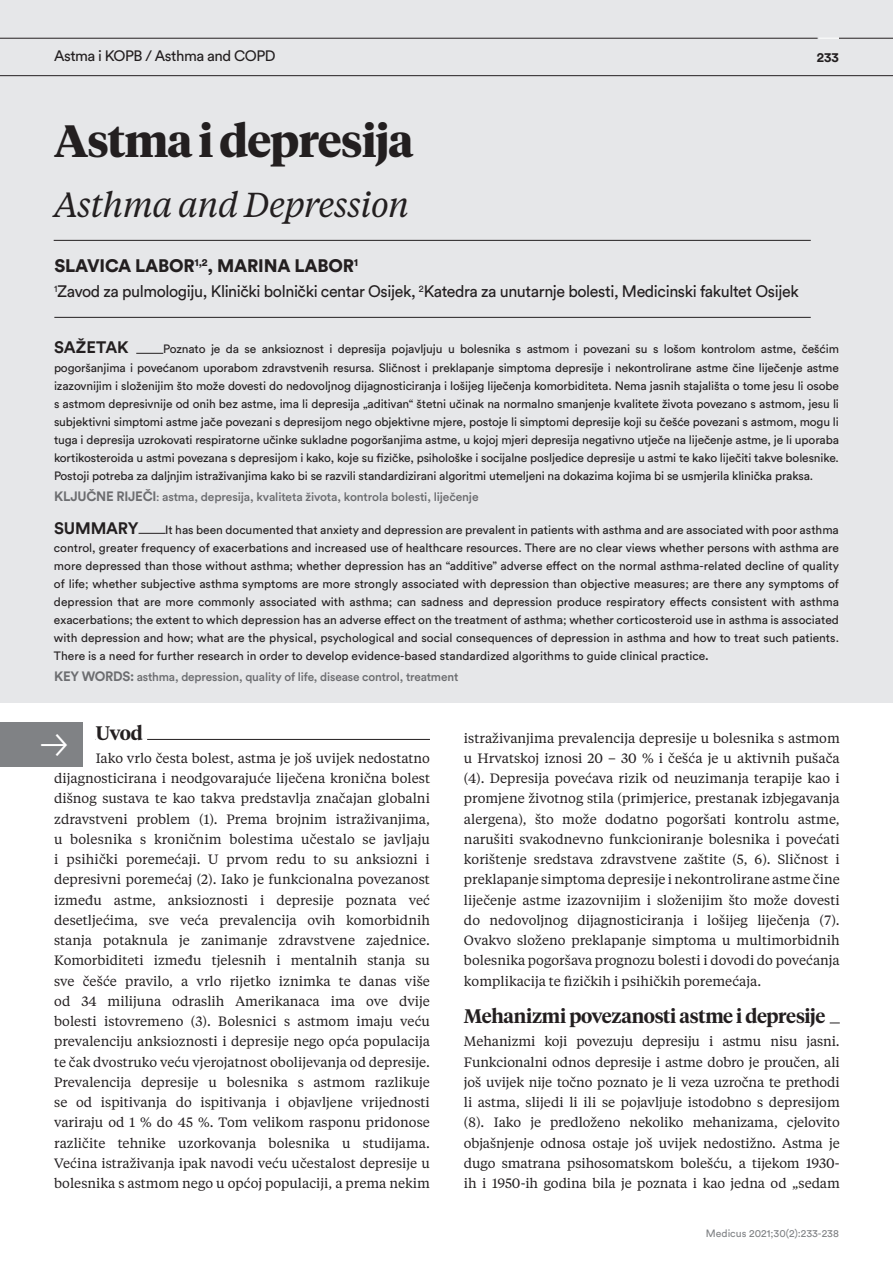
<style>
.page{position:relative;width:893px;height:1263px;background:#fff}
.page>*{position:absolute;margin:0;border:0;box-sizing:border-box;transform-origin:0 0}
.t1{font:700 45px "Tiempos Headline";letter-spacing:-.02em;color:#231f20}
.t2{font:italic 34.5px "Tiempos Headline";letter-spacing:-.02em;color:#231f20}
.t3{font:600 19.5px "Tiempos Headline";letter-spacing:-.015em;color:#231f20}
.t4{font:900 18px "Circular Pro";letter-spacing:-.01em;color:#231f20}
.t5{font:16.5px "Circular Pro";letter-spacing:-.025em;color:#231f20}
.t6{font:700 16.5px "Circular Pro";letter-spacing:-.01em;color:#231f20}
.t7{font:15px "Circular Pro";letter-spacing:-.03em;color:#231f20}
.t8{font:13.5px/20.2px "Tiempos Headline";color:#231f20;text-align:justify}
.t9{font:700 13.5px "Circular Pro";color:#231f20}
.t10{font:12px/18px "Circular Pro";letter-spacing:-.01em;color:#231f20;text-align:justify}
.t11{font:500 12px "Circular Pro";letter-spacing:-.01em;color:#6c6d70}
.t12{font:10.5px "Circular Pro";color:#808285}
.s1{font-weight:700;font-size:13.5px}
.s2{font-family:"Tiempos Headline";font-weight:400}
.s3{font-weight:500}
</style>
<div class="page">
<div style="left:0;top:0;width:893px;height:702px;background:#e6e7e9"></div>
<hr style="left:0;top:75px;width:893px;height:1px;background:#231f20">
<hr style="left:0;top:38px;width:818px;height:1px;background:#231f20">
<hr style="left:839px;top:38px;width:54px;height:1px;background:#231f20">
<svg style="left:819px;top:38px;width:20px;height:1px"></svg>
<hr style="left:54px;top:240px;width:757px;height:1px;background:#231f20">
<hr style="left:54px;top:317px;width:757px;height:1px;background:#231f20">
<svg style="left:136px;top:353px;width:27px;height:1px"></svg>
<svg style="left:139px;top:533px;width:27px;height:1px"></svg>
<hr style="left:96px;top:739px;width:334px;height:1px;background:#231f20">
<hr style="left:96px;top:738px;width:51px;height:3px;background:#fff">
<hr style="left:464px;top:1023px;width:376px;height:1px;background:#231f20">
<hr style="left:464px;top:1022px;width:366px;height:3px;background:#fff">
<div style="left:0;top:722px;width:83px;height:44px;background:#808285"></div>
<p class="t7" style="left:54px;top:46px;width:223px">Astma i KOPB / Asthma and COPD</p>
<h1 class="t1" style="left:54px;top:110px;width:361px">Astma i depresija</h1>
<p class="t9" style="left:817px;top:47px;width:24px">233</p>
<h2 class="t2" style="left:54px;top:181px;width:357px">Asthma and Depression</h2>
<h3 class="t4" style="left:54px;top:253px;width:305px">SLAVICA LABOR<sup>1,2</sup>, MARINA LABOR<sup>1</sup></h3>
<p class="t5" style="left:54px;top:280px;width:746px"><sup>1</sup>Zavod za pulmologiju, Klinički bolnički centar Osijek, <sup>2</sup>Katedra za unutarnje bolesti, Medicinski fakultet Osijek</p>
<p class="t6" style="left:54px;top:336px;width:76px">SAŽETAK</p>
<p class="t10" style="left:54px;top:340px;width:787px;text-indent:109px">Poznato je da se anksioznost i depresija pojavljuju u bolesnika s astmom i povezani su s lošom kontrolom astme, češćim pogoršanjima i povećanom uporabom zdravstvenih resursa. Sličnost i preklapanje simptoma depresije i nekontrolirane astme čine liječenje astme izazovnijim i složenijim što može dovesti do nedovoljnog dijagnosticiranja i lošijeg liječenja komorbiditeta. Nema jasnih stajališta o tome jesu li osobe s astmom depresivnije od onih bez astme, ima li depresija „aditivan“ štetni učinak na normalno smanjenje kvalitete života povezano s astmom, jesu li subjektivni simptomi astme jače povezani s depresijom nego objektivne mjere, postoje li simptomi depresije koji su češće povezani s astmom, mogu li tuga i depresija uzrokovati respiratorne učinke sukladne pogoršanjima astme, u kojoj mjeri depresija negativno utječe na liječenje astme, je li uporaba kortikosteroida u astmi povezana s depresijom i kako, koje su fizičke, psihološke i socijalne posljedice depresije u astmi te kako liječiti takve bolesnike.<br>Postoji potreba za daljnjim istraživanjima kako bi se razvili standardizirani algoritmi utemeljeni na dokazima kojima bi se usmjerila klinička praksa.</p>
<p class="t11" style="left:54px;top:488px;width:426px"><span class="s1">KLJUČNE RIJEČI</span><span class="s2">:</span> astma, depresija, kvaliteta života, kontrola bolesti, liječenje</p>
<p class="t6" style="left:54px;top:516px;width:86px">SUMMARY</p>
<p class="t10" style="left:54px;top:520px;width:787px;text-indent:111px">It has been documented that anxiety and depression are prevalent in patients with asthma and are associated with poor asthma control, greater frequency of exacerbations and increased use of healthcare resources. There are no clear views whether persons with asthma are more depressed than those without asthma; whether depression has an “additive” adverse effect on the normal asthma-related decline of quality of life; whether subjective asthma symptoms are more strongly associated with depression than objective measures; are there any symptoms of depression that are more commonly associated with asthma; can sadness and depression produce respiratory effects consistent with asthma exacerbations; the extent to which depression has an adverse effect on the treatment of asthma; whether corticosteroid use in asthma is associated with depression and how; what are the physical, psychological and social consequences of depression in asthma and how to treat such patients.<br>There is a need for further research in order to develop evidence-based standardized algorithms to guide clinical practice<span class="s3">.</span></p>
<p class="t11" style="left:54px;top:668px;width:406px"><span class="s1">KEY WORDS:</span> asthma, depression, quality of life, disease control, treatment</p>
<h3 class="t3" style="left:96px;top:719px;width:49px">Uvod</h3>
<p class="t8" style="left:54px;top:747px;width:377px;text-indent:41px">Iako vrlo česta bolest, astma je još uvijek nedostatno dijagnosticirana i neodgovarajuće liječena kronična bolest dišnog sustava te kao takva predstavlja značajan globalni zdravstveni problem (1). Prema brojnim istraživanjima, u bolesnika s kroničnim bolestima učestalo se javljaju i psihički poremećaji. U prvom redu to su anksiozni i depresivni poremećaj (2). Iako je funkcionalna povezanost između astme, anksioznosti i depresije poznata već desetljećima, sve veća prevalencija ovih komorbidnih stanja potaknula je zanimanje zdravstvene zajednice.<br>Komorbiditeti između tjelesnih i mentalnih stanja su sve češće pravilo, a vrlo rijetko iznimka te danas više od 34 milijuna odraslih Amerikanaca ima ove dvije bolesti istovremeno (3). Bolesnici s astmom imaju veću prevalenciju anksioznosti i depresije nego opća populacija te čak dvostruko veću vjerojatnost obolijevanja od depresije.<br>Prevalencija depresije u bolesnika s astmom razlikuje se od ispitivanja do ispitivanja i objavljene vrijednosti variraju od 1 % do 45 %. Tom velikom rasponu pridonose različite tehnike uzorkovanja bolesnika u studijama.<br>Većina istraživanja ipak navodi veću učestalost depresije u bolesnika s astmom nego u općoj populaciji, a prema nekim</p>
<p class="t8" style="left:464px;top:727px;width:377px">istraživanjima prevalencija depresije u bolesnika s astmom u Hrvatskoj iznosi 20 – 30 % i češća je u aktivnih pušača (4). Depresija povećava rizik od neuzimanja terapije kao i promjene životnog stila (primjerice, prestanak izbjegavanja alergena), što može dodatno pogoršati kontrolu astme, narušiti svakodnevno funkcioniranje bolesnika i povećati korištenje sredstava zdravstvene zaštite (5, 6). Sličnost i preklapanje simptoma depresije i nekontrolirane astme čine liječenje astme izazovnijim i složenijim što može dovesti do nedovoljnog dijagnosticiranja i lošijeg liječenja (7).<br>Ovakvo složeno preklapanje simptoma u multimorbidnih bolesnika pogoršava prognozu bolesti i dovodi do povećanja komplikacija te fizičkih i psihičkih poremećaja.</p>
<h3 class="t3" style="left:464px;top:1003px;width:363px">Mehanizmi povezanosti astme i depresije</h3>
<p class="t8" style="left:464px;top:1031px;width:377px">Mehanizmi koji povezuju depresiju i astmu nisu jasni.<br>Funkcionalni odnos depresije i astme dobro je proučen, ali još uvijek nije točno poznato je li veza uzročna te prethodi li astma, slijedi li ili se pojavljuje istodobno s depresijom (8). Iako je predloženo nekoliko mehanizama, cjelovito objašnjenje odnosa ostaje još uvijek nedostižno. Astma je dugo smatrana psihosomatskom bolešću, a tijekom 1930- ih i 1950-ih godina bila je poznata i kao jedna od „sedam</p>
<p class="t12" style="left:706px;top:1227px;width:135px">Medicus 2021;30(2):233-238</p>
</div>
